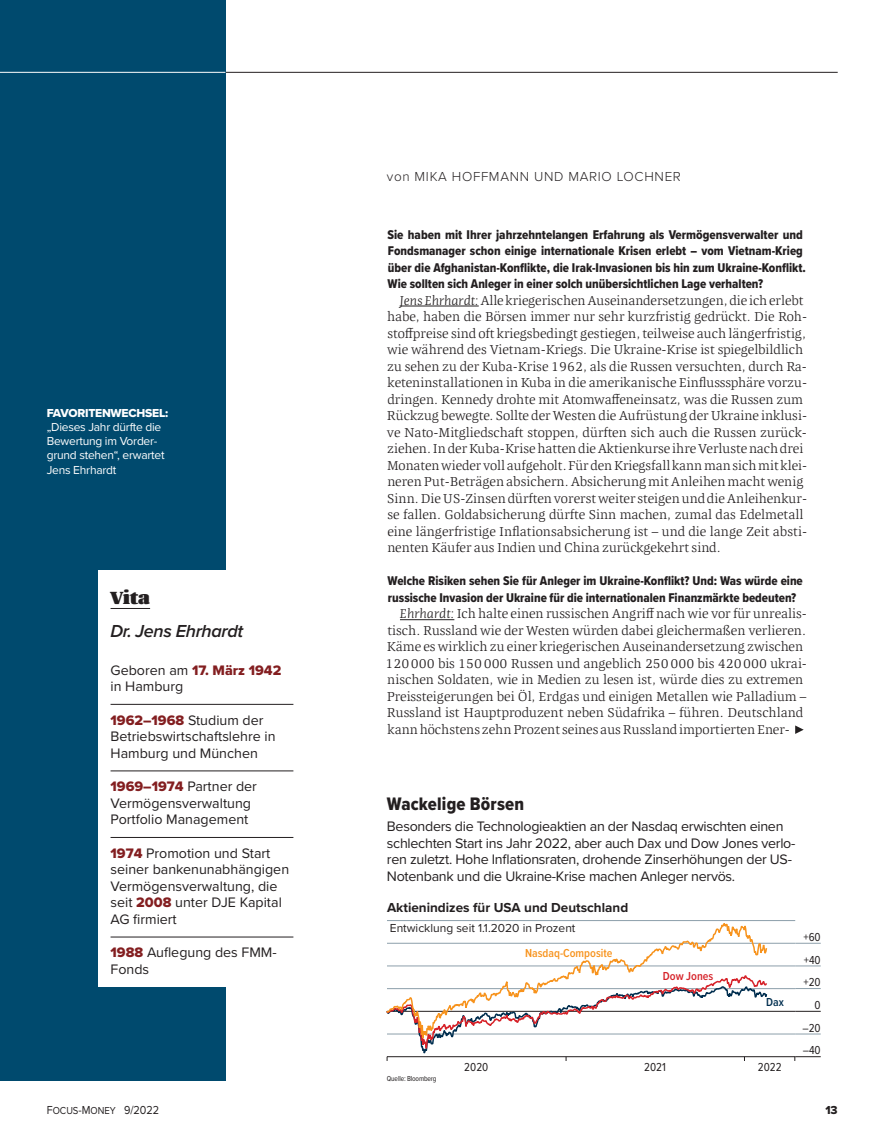
<style>
.page{position:relative;width:893px;height:1136px;background:#fff}
.page>*{position:absolute;margin:0;border:0;box-sizing:border-box;transform-origin:0 0}
.t1{font:18.75px "Proxima Nova Cond Extrabld";letter-spacing:.01em;color:#231f20}
.t2{font:italic 600 18px "Proxima Nova";letter-spacing:-.02em;color:#231f20}
.t3{font:800 18px "Quador";color:#231f20}
.t4{font:14.25px/16.5px "Proxima Nova";letter-spacing:-.015em;color:#231f20}
.t5{font:14.25px "Proxima Nova Extrabld";color:#831e20}
.t6{font:700 13.5px "Proxima Nova";color:#231f20}
.t7{font:300 13.5px "Proxima Nova";letter-spacing:.05em;color:#231f20}
.t8{font:300 13.2px/16.5px "Quador";color:#231f20}
.t9{font:13.2px/16.5px "Proxima Nova Cond Extrabld";color:#231f20}
.t10{font:12px/14.2px "Proxima Nova";letter-spacing:-.02em;color:#fff}
.t11{font:12px "Proxima Nova";color:#231f20}
.t12{font:12px "Proxima Nova Cond";color:#231f20}
.t13{font:12px "Proxima Nova";color:#231f20;scale:.9 1}
.t14{font:12px "Proxima Nova Extrabld";letter-spacing:-.02em;color:#fff}
.t15{font:600 12px "Proxima Nova Cond";color:#f7931d}
.t16{font:600 12px "Proxima Nova Cond";color:#d62229}
.t17{font:600 12px "Proxima Nova Cond";color:#002e4f}
.t18{font:12px "Proxima Nova Extrabld";color:#231f20}
.t19{font:7.5px "Proxima Nova Cond";letter-spacing:-.02em;color:#231f20}
.s1{font-family:"Proxima Nova";color:#231f20}
.s2{font-family:"Proxima Nova Extrabld";color:#831e20}
.s3{font-style:italic}
.s4{font-size:10.5px}
</style>
<div class="page">
<hr style="left:225px;top:72px;width:613px;height:1px;background:#231f20">
<div style="left:0;top:0;width:225px;height:1080px;background:#004a6e"></div>
<div style="left:98px;top:570px;width:178px;height:416px;background:#fff"></div>
<hr style="left:0;top:72px;width:225px;height:1px;background:#fff">
<svg style="left:795px;top:725px;width:9px;height:8px"></svg>
<hr style="left:387px;top:1033px;width:408px;height:1px;background:#8c9faa">
<hr style="left:387px;top:1010px;width:408px;height:1px;background:#231f20">
<hr style="left:387px;top:988px;width:408px;height:1px;background:#8c9faa">
<hr style="left:387px;top:965px;width:408px;height:1px;background:#8c9faa">
<hr style="left:387px;top:942px;width:408px;height:1px;background:#8c9faa">
<hr style="left:387px;top:920px;width:408px;height:1px;background:#8c9faa">
<svg style="left:794px;top:1056px;width:27px;height:4px"></svg>
<hr style="left:387px;top:1056px;width:408px;height:1px;background:#231f20">
<svg style="left:795px;top:1033px;width:26px;height:1px"></svg>
<svg style="left:795px;top:1010px;width:26px;height:1px"></svg>
<svg style="left:795px;top:988px;width:26px;height:1px"></svg>
<svg style="left:795px;top:965px;width:26px;height:1px"></svg>
<svg style="left:795px;top:942px;width:26px;height:1px"></svg>
<svg style="left:386px;top:1056px;width:382px;height:4px"></svg>
<svg style="left:386px;top:923px;width:382px;height:131px"></svg>
<hr style="left:111px;top:608px;width:39px;height:1px;background:#231f20">
<hr style="left:111px;top:704px;width:182px;height:1px;background:#231f20">
<hr style="left:111px;top:770px;width:182px;height:1px;background:#231f20">
<hr style="left:111px;top:837px;width:182px;height:1px;background:#231f20">
<hr style="left:111px;top:936px;width:182px;height:1px;background:#231f20">
<hr style="left:400px;top:305px;width:79px;height:1px;background:#231f20">
<hr style="left:400px;top:619px;width:54px;height:1px;background:#231f20">
<p class="t14" style="left:47px;top:403px;width:123px">FAVORITENWECHSEL:</p>
<p class="t10" style="left:47px;top:419px;width:119px">„Dieses Jahr dürfte die<br>Bewertung im Vorder&shy;grund stehen“, erwartet<br>Jens Ehrhardt</p>
<h2 class="t3" style="left:111px;top:583px;width:41px">Vita</h2>
<h2 class="t2" style="left:111px;top:617px;width:134px">Dr. Jens Ehrhardt</h2>
<p class="t5" style="left:111px;top:659px;width:172px"><span class="s1">Geboren am</span> 17. März 1942</p>
<p class="t4" style="left:111px;top:677px;width:74px">in Hamburg</p>
<p class="t4" style="left:111px;top:711px;width:166px"><span class="s2">1962–1968</span> Studium der<br>Betriebswirtschaftslehre in<br>Hamburg und München</p>
<p class="t4" style="left:111px;top:777px;width:148px"><span class="s2">1969–1974</span> Partner der<br>Vermögensverwaltung<br>Portfolio Management</p>
<p class="t4" style="left:111px;top:844px;width:180px"><span class="s2">1974</span> Promotion und Start seiner bankenunabhängigen<br>Vermögensverwaltung, die seit <span class="s2">2008</span> unter DJE Kapital<br>AG firmiert</p>
<p class="t4" style="left:111px;top:943px;width:168px"><span class="s2">1988</span> Auflegung des FMM-<br>Fonds</p>
<p class="t7" style="left:387px;top:166px;width:295px">von MIKA HOFFMANN UND MARIO LOCHNER</p>
<p class="t9" style="left:387px;top:226px;width:420px">Sie haben mit Ihrer jahrzehntelangen Erfahrung als Vermögensverwalter und Fondsmanager schon einige internationale Krisen erlebt – vom Vietnam-Krieg über die Afghanistan-Konflikte, die Irak-Invasionen bis hin zum Ukraine-Konflikt.<br>Wie sollten sich Anleger in einer solch unübersichtlichen Lage verhalten?</p>
<p class="t8" style="left:387px;top:291px;width:422px;text-indent:13px"><span class="s3">Jens Ehrhardt:</span> Alle kriegerischen Auseinandersetzungen, die ich erlebt habe, haben die Börsen immer nur sehr kurzfristig gedrückt. Die Roh&shy;stoffpreise sind oft kriegsbedingt gestiegen, teilweise auch längerfristig, wie während des Vietnam-Kriegs. Die Ukraine-Krise ist spiegelbildlich zu sehen zu der Kuba-Krise 1962, als die Russen versuchten, durch Ra&shy;keteninstallationen in Kuba in die amerikanische Einflusssphäre vorzu&shy;dringen. Kennedy drohte mit Atomwaffeneinsatz, was die Russen zum Rückzug bewegte. Sollte der Westen die Aufrüstung der Ukraine inklusi&shy;ve Nato-Mitgliedschaft stoppen, dürften sich auch die Russen zurück&shy;ziehen. In der Kuba-Krise hatten die Aktienkurse ihre Verluste nach drei Monaten wieder voll aufgeholt. Für den Kriegsfall kann man sich mit klei&shy;neren Put-Beträgen absichern. Absicherung mit Anleihen macht wenig Sinn. Die US-Zinsen dürften vorerst weiter steigen und die Anleihenkur&shy;se fallen. Goldabsicherung dürfte Sinn machen, zumal das Edelmetall eine längerfristige Inflationsabsicherung ist – und die lange Zeit absti&shy;nenten Käufer aus Indien und China zurückgekehrt sind.</p>
<p class="t9" style="left:388px;top:572px;width:417px">Welche Risiken sehen Sie für Anleger im Ukraine-Konflikt? Und: Was würde eine russische Invasion der Ukraine für die internationalen Finanzmärkte bedeuten?</p>
<p class="t8" style="left:385px;top:605px;width:423px;text-indent:14px"><span class="s3">Ehrhardt:</span> Ich halte einen russischen Angriff nach wie vor für unrealis&shy;tisch. Russland wie der Westen würden dabei gleichermaßen verlieren.<br>Käme es wirklich zu einer kriegerischen Auseinandersetzung zwischen 120000 bis 150000 Russen und angeblich 250000 bis 420000 ukrai&shy;nischen Soldaten, wie in Medien zu lesen ist, würde dies zu extremen Preissteigerungen bei Öl, Erdgas und einigen Metallen wie Palladium – Russland ist Hauptproduzent neben Südafrika – führen. Deutschland kann höchstens zehn Prozent seines aus Russland importierten Ener-</p>
<h1 class="t1" style="left:387px;top:790px;width:139px">Wackelige Börsen</h1>
<p class="t4" style="left:387px;top:817px;width:410px">Besonders die Technologieaktien an der Nasdaq erwischten einen schlechten Start ins Jahr 2022, aber auch Dax und Dow Jones verlo&shy;ren zuletzt. Hohe Inflationsraten, drohende Zinserhöhungen der US-Notenbank und die Ukraine-Krise machen Anleger nervös.</p>
<p class="t6" style="left:387px;top:896px;width:243px">Aktienindizes für USA und Deutschland</p>
<p class="t15" style="left:525px;top:944px;width:89px">Nasdaq-Composite</p>
<p class="t11" style="left:390px;top:918px;width:187px">Entwicklung seit 1.1.2020 in Prozent</p>
<p class="t16" style="left:663px;top:966px;width:52px">Dow Jones</p>
<p class="t17" style="left:766px;top:993px;width:19px">Dax</p>
<p class="t12" style="left:803px;top:928px;width:19px">+60</p>
<p class="t12" style="left:804px;top:950px;width:18px">+40</p>
<p class="t12" style="left:803px;top:973px;width:19px">+20</p>
<p class="t12" style="left:815px;top:996px;width:8px">0</p>
<p class="t12" style="left:802px;top:1018px;width:20px">–20</p>
<p class="t19" style="left:387px;top:1072px;width:51px">Quelle: Bloomberg</p>
<p class="t12" style="left:464px;top:1058px;width:26px">2020</p>
<p class="t12" style="left:644px;top:1058px;width:23px">2021</p>
<p class="t12" style="left:758px;top:1058px;width:25px">2022</p>
<p class="t12" style="left:803px;top:1041px;width:20px">–40</p>
<p class="t13" style="left:47px;top:1100px;width:126px">F<span class="s4">OCUS</span>-M<span class="s4">ONEY</span> 9/2022</p>
<p class="t18" style="left:825px;top:1100px;width:14px">13</p>
</div>
